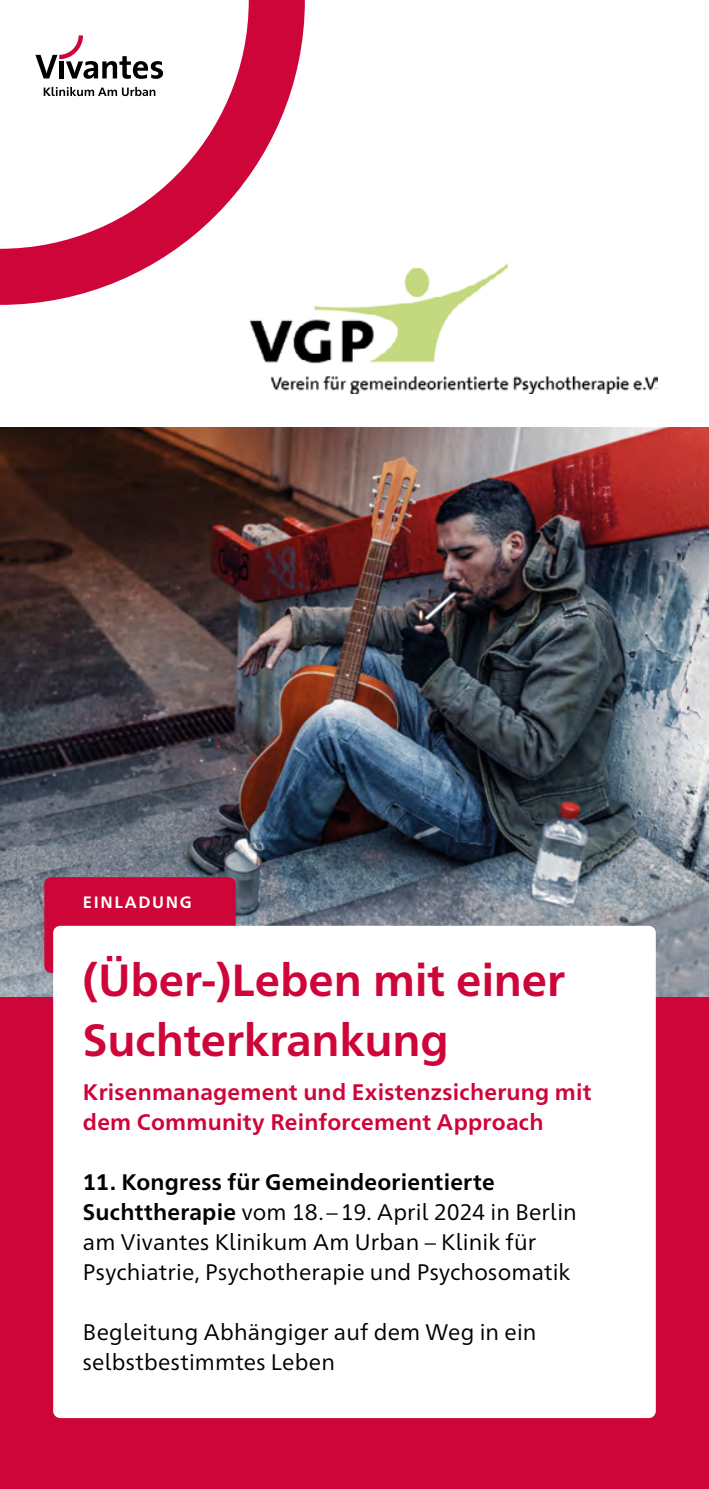
<style>
.page{position:relative;width:709px;height:1489px;background:#fff}
.page>*{position:absolute;margin:0;border:0;box-sizing:border-box;transform-origin:0 0}
.t1{font:700 45px/60px "Frutiger Neue 1450 Pro";letter-spacing:-.005em;color:#ce0539}
.t2{font:22.5px/30px "Frutiger Neue 1450 Pro";letter-spacing:.005em;color:#000}
.t3{font:700 22.5px/30px "Frutiger Neue 1450 Pro";letter-spacing:.01em;color:#ce0539}
.t4{font:700 16.5px "Frutiger Neue 1450 Pro";letter-spacing:.1em;color:#fff}
.s1{font-weight:700}
</style>
<div class="page">
<svg style="left:0;top:0;width:305px;height:305px"></svg>
<svg style="left:0;top:0;width:249px;height:249px"></svg>
<img style="left:0;top:427px;width:709px;height:570px">
<div style="left:0;top:997px;width:709px;height:491px;background:#ce0539"></div>
<div style="left:44px;top:877px;width:192px;height:95px;background:#ce0539;border-radius:7px"></div>
<div style="left:53px;top:925px;width:603px;height:492px;background:#fff;border-radius:7px"></div>
<svg style="left:35px;top:35px;width:128px;height:44px"></svg>
<svg style="left:44px;top:87px;width:111px;height:9px"></svg>
<img style="left:250px;top:264px;width:407px;height:130px">
<p class="t4" style="left:83px;top:890px;width:110px">EINLADUNG</p>
<p class="t1" style="left:83px;top:946px;width:483px">(Über-)Leben mit einer<br>Suchterkrankung</p>
<p class="t3" style="left:83px;top:1075px;width:510px">Krisenmanagement und Existenzsicherung mit dem Community Reinforcement Approach</p>
<p class="t2" style="left:83px;top:1165px;width:495px"><span class="s1">11. Kongress für Gemeindeorientierte Suchttherapie</span> vom 18.–19. April 2024 in Berlin am Vivantes Klinikum Am Urban – Klinik für Psychiatrie, Psychotherapie und Psychosomatik</p>
<p class="t2" style="left:83px;top:1315px;width:455px">Begleitung Abhängiger auf dem Weg in ein selbstbestimmtes Leben</p>
</div>
